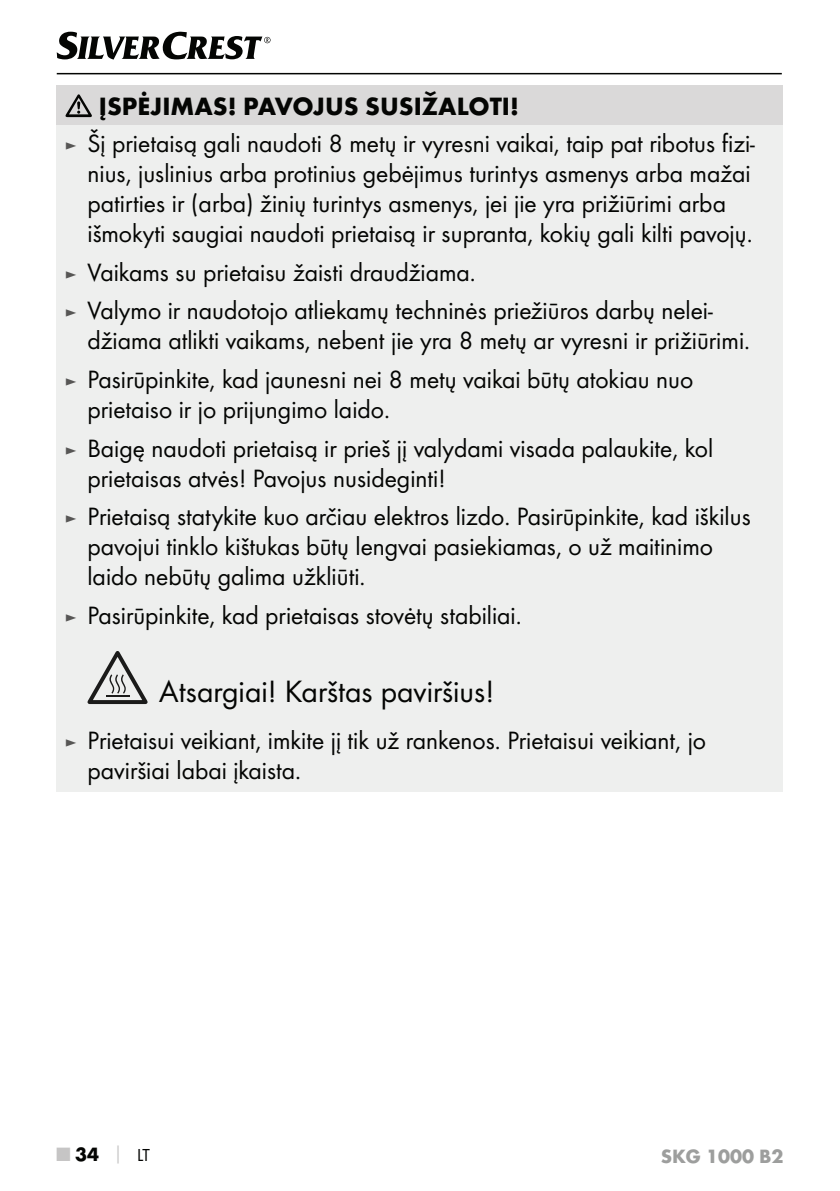
<style>
.page{position:relative;width:840px;height:1191px;background:#fff}
.page>*{position:absolute;margin:0;border:0;box-sizing:border-box;transform-origin:0 0}
.t1{font:32px "Futura Boo";color:#040503}
.t2{font:26px/30px "Futura Boo";color:#040503}
.t3{font:700 26px "Futura";color:#040503}
.t4{font:700 20px "Futura";color:#9d9e9d}
.t5{font:700 20px "Futura";color:#040503}
.s1{font-size:18px;color:#575655}
.s2{color:#c6c5c5}
.s3{font-size:18px;color:#c6c5c5}
.s4{font-family:"Futura Boo";font-weight:400;font-size:18px}
</style>
<div class="page">
<hr style="left:57px;top:73px;width:724px;height:1px;background:#040503">
<svg style="left:57px;top:32px;width:213px;height:28px"></svg>
<div style="left:57px;top:85px;width:725px;height:40px;background:#dad9d9"></div>
<div style="left:57px;top:125px;width:725px;height:666px;background:#eeefee"></div>
<svg style="left:65px;top:94px;width:27px;height:23px"></svg>
<svg style="left:87px;top:651px;width:60px;height:53px"></svg>
<p class="t3" style="left:99px;top:96px;width:421px">ĮSPĖJIMAS! PAVOJUS SUSIŽALOTI!</p>
<p class="t2" style="left:87px;top:130px;width:668px;text-indent:-23px"><span class="s1">►</span> Šį prietaisą gali naudoti 8 metų ir vyresni vaikai, taip pat ribotus fizi&shy;nius, juslinius arba protinius gebėjimus turintys asmenys arba mažai patirties ir (arba) žinių turintys asmenys, jei jie yra prižiūrimi arba išmokyti saugiai naudoti prietaisą ir supranta, kokių gali kilti pavojų.</p>
<p class="t2" style="left:65px;top:254px;width:649px;line-height:38.6px"><span class="s1">►</span> Vaikams su prietaisu žaisti draudžiama.<br><span class="s1">►</span> Valymo ir naudotojo atliekamų techninės priežiūros darbų nelei-</p>
<p class="t2" style="left:65px;top:323px;width:686px;line-height:38.4px;text-indent:23px">džiama atlikti vaikams, nebent jie yra 8 metų ar vyresni ir prižiūrimi. <span class="s1">►</span> Pasirūpinkite, kad jaunesni nei 8 metų vaikai būtų atokiau nuo</p>
<p class="t2" style="left:65px;top:391px;width:649px;line-height:38.4px;text-indent:23px">prietaiso ir jo prijungimo laido.<br><span class="s1">►</span> Baigę naudoti prietaisą ir prieš jį valydami visada palaukite, kol</p>
<p class="t2" style="left:65px;top:460px;width:687px;line-height:38.4px;text-indent:23px">prietaisas atvės! Pavojus nusideginti!<br><span class="s1">►</span> Prietaisą statykite kuo arčiau elektros lizdo. Pasirūpinkite, kad iškilus</p>
<p class="t2" style="left:87px;top:533px;width:626px">pavojui tinklo kištukas būtų lengvai pasiekiamas, o už maitinimo laido nebūtų galima užkliūti.</p>
<p class="t2" style="left:65px;top:601px;width:458px"><span class="s1">►</span> Pasirūpinkite, kad prietaisas stovėtų stabiliai.</p>
<p class="t1" style="left:159px;top:676px;width:336px">Atsargiai! Karštas paviršius!</p>
<p class="t2" style="left:87px;top:726px;width:619px;text-indent:-23px"><span class="s1">►</span> Prietaisui veikiant, imkite jį tik už rankenos. Prietaisui veikiant, jo paviršiai labai įkaista.</p>
<p class="t5" style="left:57px;top:1146px;width:95px"><span class="s2">■</span> 34 <span class="s3">│</span> <span class="s4">LT</span></p>
<p class="t4" style="left:660px;top:1148px;width:124px">SKG 1000 B2</p>
</div>
